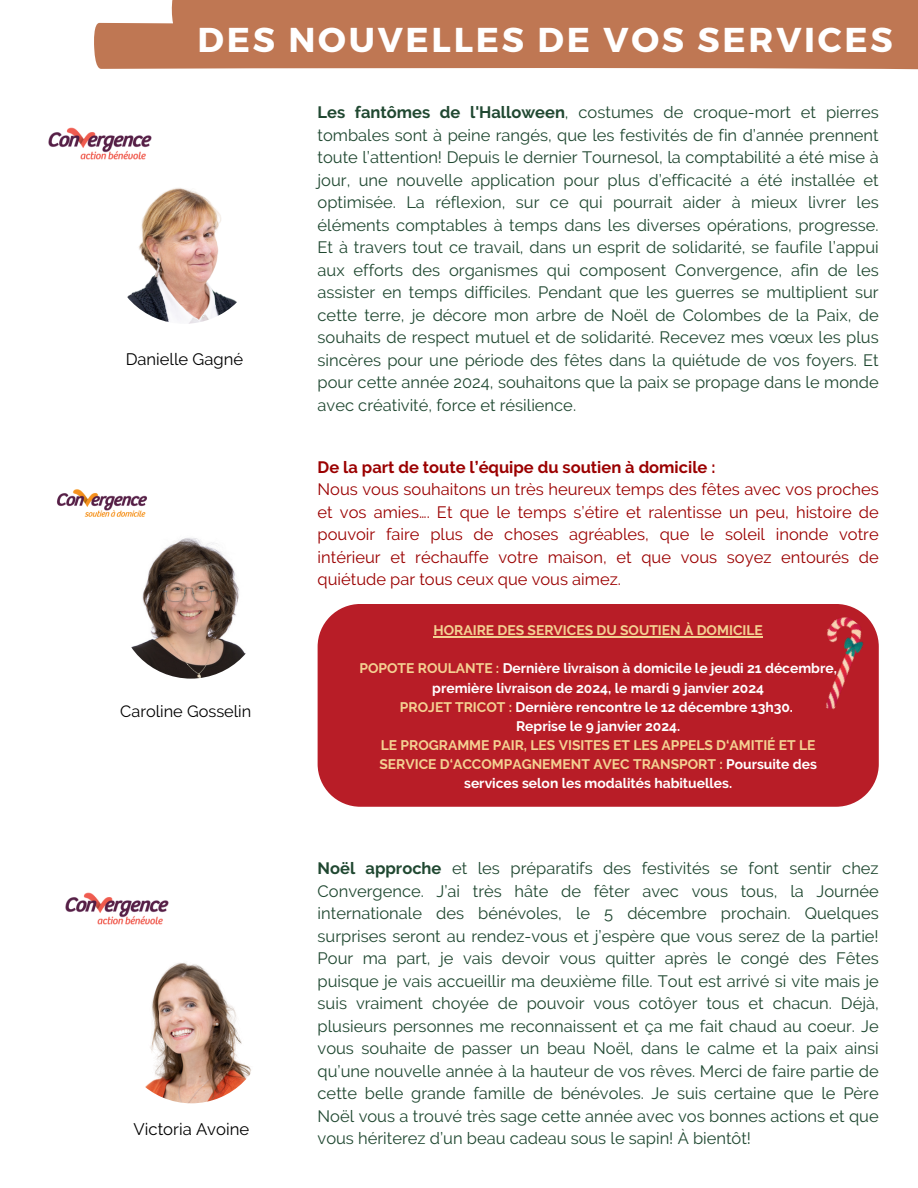
<style>
.page{position:relative;width:918px;height:1188px;background:#fff}
.page>*{position:absolute;margin:0;border:0;box-sizing:border-box;transform-origin:0 0}
.t1{font:700 34.5px "Montserrat";letter-spacing:.08em;color:#fff}
.t2{font:16.65px "Raleway";color:#000}
.t3{font:16.5px/22.5px "Raleway";color:#204831;text-align:justify}
.t4{font:16.5px/22.5px "Raleway";color:#9b0000;text-align:justify}
.t5{font:700 16.5px "Raleway";color:#9b0000}
.t6{font:16.5px "Raleway";color:#000}
.t7{font:16.35px "Raleway";color:#000}
.t8{font:700 13.8px/19.2px "Raleway";color:#fff;text-align:center}
.t9{font:700 13.8px/19.2px "Raleway";color:#f4d192;text-align:center}
.s1{font-weight:700}
.s2{color:#f4d192}
.s3{color:#fff}
</style>
<div class="page">
<div style="left:94px;top:0;width:824px;height:70px;background:#bf7753"></div>
<img style="left:118px;top:534px;width:145px;height:145px;border-radius:50%">
<img style="left:57px;top:489px;width:90px;height:28px">
<img style="left:118px;top:955px;width:147px;height:148px;border-radius:50%">
<img style="left:65px;top:892px;width:104px;height:33px">
<div style="left:318px;top:604px;width:561px;height:203px;background:#b81d27"></div>
<img style="left:789px;top:611px;width:90px;height:101px">
<hr style="left:434px;top:636px;width:329px;height:1px;background:#f4d192">
<img style="left:110px;top:174px;width:149px;height:150px;border-radius:50%">
<img style="left:48px;top:127px;width:123px;height:52px">
<p class="t1" style="left:197px;top:17px;width:697px">DES NOUVELLES DE VOS SERVICES</p>
<p class="t6" style="left:126px;top:349px;width:119px">Danielle Gagné</p>
<p class="t7" style="left:120px;top:702px;width:133px">Caroline Gosselin</p>
<p class="t2" style="left:134px;top:1119px;width:117px">Victoria Avoine</p>
<p class="t3" style="left:318px;top:101px;width:563px"><span class="s1">Les fantômes de l'Halloween</span>, costumes de croque-mort et pierres tombales sont à peine rangés, que les festivités de fin d’année prennent toute l’attention! Depuis le dernier Tournesol, la comptabilité a été mise à jour, une nouvelle application pour plus d’efficacité a été installée et optimisée. La réflexion, sur ce qui pourrait aider à mieux livrer les éléments comptables à temps dans les diverses opérations, progresse.<br>Et à travers tout ce travail, dans un esprit de solidarité, se faufile l’appui aux efforts des organismes qui composent Convergence, afin de les assister en temps difficiles. Pendant que les guerres se multiplient sur cette terre, je décore mon arbre de Noël de Colombes de la Paix, de souhaits de respect mutuel et de solidarité. Recevez mes vœux les plus sincères pour une période des fêtes dans la quiétude de vos foyers. Et pour cette année 2024, souhaitons que la paix se propage dans le monde avec créativité, force et résilience.</p>
<p class="t5" style="left:318px;top:457px;width:399px">De la part de toute l’équipe du soutien à domicile :</p>
<p class="t4" style="left:318px;top:478px;width:563px">Nous vous souhaitons un très heureux temps des fêtes avec vos proches et vos amies…. Et que le temps s’étire et ralentisse un peu, histoire de pouvoir faire plus de choses agréables, que le soleil inonde votre intérieur et réchauffe votre maison, et que vous soyez entourés de quiétude par tous ceux que vous aimez.</p>
<p class="t9" style="left:434px;top:621px;width:331px">HORAIRE DES SERVICES DU SOUTIEN À DOMICILE</p>
<p class="t8" style="left:359px;top:659px;width:479px"><span class="s2">POPOTE ROULANTE :</span> Dernière livraison à domicile le jeudi 21 décembre, première livraison de 2024, le mardi 9 janvier 2024</p>
<p class="t8" style="left:400px;top:697px;width:395px"><span class="s2">PROJET TRICOT :</span> Dernière rencontre le 12 décembre 13h30.</p>
<p class="t8" style="left:516px;top:716px;width:166px">Reprise le 9 janvier 2024.</p>
<p class="t9" style="left:379px;top:735px;width:439px">LE PROGRAMME PAIR, LES VISITES ET LES APPELS D‘AMITIÉ ET LE<br>SERVICE D‘ACCOMPAGNEMENT AVEC TRANSPORT : <span class="s3">Poursuite des services selon les modalités habituelles.</span></p>
<p class="t3" style="left:318px;top:857px;width:563px"><span class="s1">Noël approche</span> et les préparatifs des festivités se font sentir chez Convergence. J’ai très hâte de fêter avec vous tous, la Journée internationale des bénévoles, le 5 décembre prochain. Quelques surprises seront au rendez-vous et j’espère que vous serez de la partie!<br>Pour ma part, je vais devoir vous quitter après le congé des Fêtes puisque je vais accueillir ma deuxième fille. Tout est arrivé si vite mais je suis vraiment choyée de pouvoir vous cotôyer tous et chacun. Déjà, plusieurs personnes me reconnaissent et ça me fait chaud au coeur. Je vous souhaite de passer un beau Noël, dans le calme et la paix ainsi qu’une nouvelle année à la hauteur de vos rêves. Merci de faire partie de cette belle grande famille de bénévoles. Je suis certaine que le Père Noël vous a trouvé très sage cette année avec vos bonnes actions et que vous hériterez d’un beau cadeau sous le sapin! À bientôt!</p>
</div>
